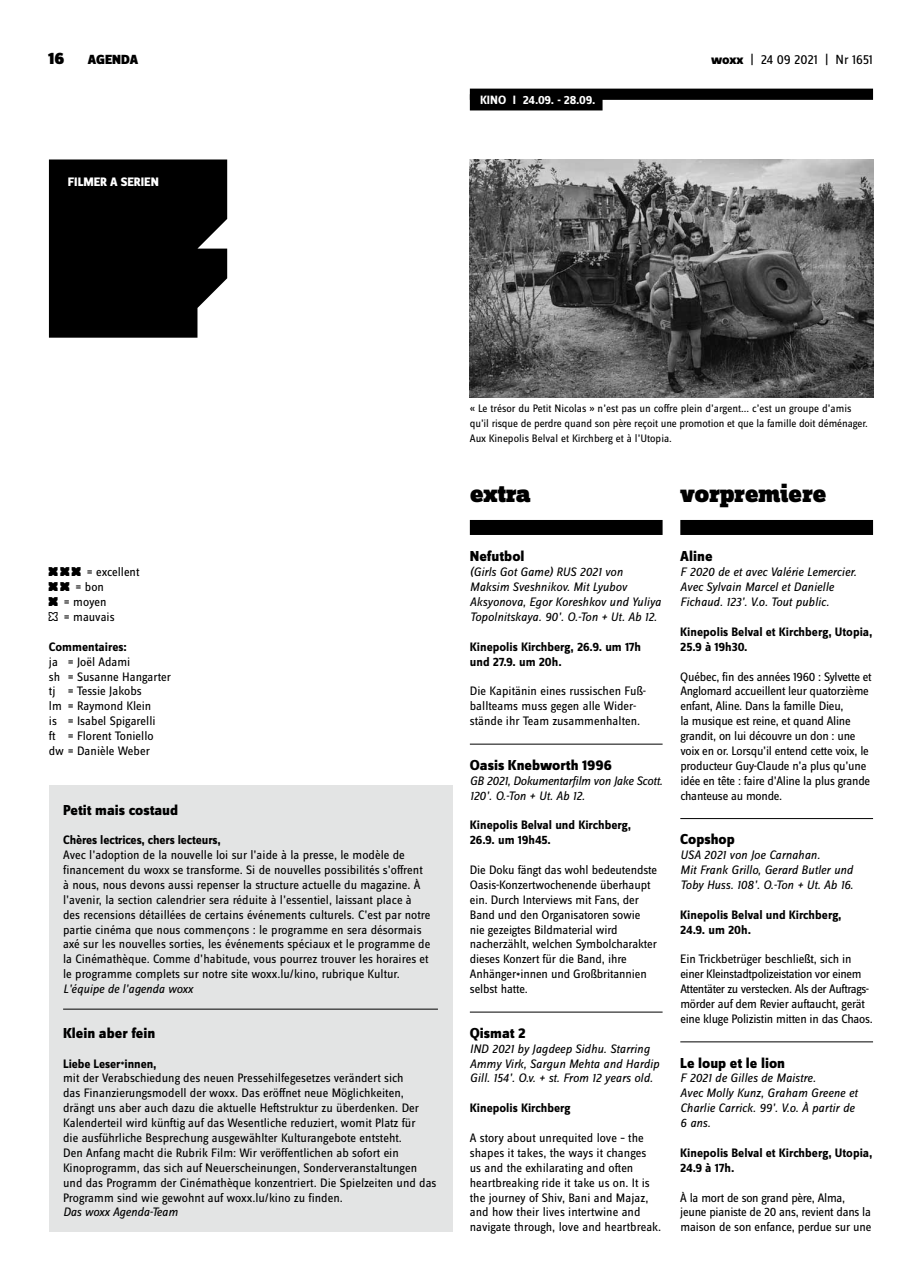
<style>
.page{position:relative;width:922px;height:1276px;background:#fff}
.page>*{position:absolute;margin:0;border:0;box-sizing:border-box;transform-origin:0 0}
.t1{font:32.5px "woxx";color:#000}
.t2{font:900 26.25px "Zine Slab Dis";letter-spacing:-.01em;color:#000}
.t3{font:900 17.5px "Zine Sans Dis";color:#000}
.t4{font:800 15px "Zine Sans Dis";color:#000}
.t5{font:13.75px "Zine Sans Dis";letter-spacing:-.01em;color:#000}
.t6{font:900 13.75px "Zine Sans Dis";color:#000}
.t7{font:12.75px/14.9px "Zine Sans Dis";color:#000}
.t8{font:italic 12.75px/14.9px "Zine Sans Dis";color:#000}
.t9{font:12.75px/14.9px "Zine Sans Dis";letter-spacing:-.02em;color:#000}
.t10{font:700 12.75px/14.9px "Zine Sans Dis";color:#000}
.t11{font:12.75px/14.9px "Zine Sans Dis";letter-spacing:-.03em;color:#000}
.t12{font:italic 12.75px/14.9px "Zine Sans Dis";letter-spacing:-.02em;color:#000}
.t13{font:800 12.75px "Zine Sans Dis";color:#fff}
.t14{font:700 12.5px "Zine Sans Dis";letter-spacing:-.01em;color:#fff}
.t15{font:11.25px/14.9px "Zine Sans Dis";letter-spacing:-.01em;color:#000}
.s1{font-weight:800}
.s2{font-weight:700}
</style>
<div class="page">
<div style="left:469px;top:520px;width:193px;height:15px;background:#000"></div>
<hr style="left:469px;top:744px;width:193px;height:1px;background:#000">
<hr style="left:469px;top:1012px;width:193px;height:1px;background:#000">
<div style="left:680px;top:520px;width:192px;height:15px;background:#000"></div>
<hr style="left:680px;top:818px;width:192px;height:1px;background:#000">
<hr style="left:680px;top:1041px;width:192px;height:1px;background:#000">
<div style="left:469px;top:89px;width:403px;height:11px;background:#000"></div>
<div style="left:469px;top:94px;width:133px;height:16px;background:#000"></div>
<img style="left:469px;top:159px;width:403px;height:239px">
<div style="left:49px;top:159px;width:178px;height:179px;background:#000"></div>
<div style="left:49px;top:784px;width:403px;height:447px;background:#e3e4e4"></div>
<hr style="left:63px;top:1009px;width:375px;height:1px;background:#000">
<h3 class="t3" style="left:48px;top:49px;width:18px">16</h3>
<p class="t6" style="left:88px;top:52px;width:52px">AGENDA</p>
<p class="t5" style="left:710px;top:53px;width:163px"><span class="s1">woxx</span> | 24 09 2021 | Nr 1651</p>
<p class="t13" style="left:68px;top:175px;width:92px">FILMER A SERIEN</p>
<p class="t14" style="left:480px;top:93px;width:117px">KINO I 24.09. - 28.09.</p>
<h1 class="t1" style="left:49px;top:549px;width:40px">XXX</h1>
<p class="t7" style="left:87px;top:565px;width:54px">= excellent</p>
<h1 class="t1" style="left:49px;top:564px;width:29px">XX</h1>
<p class="t7" style="left:75px;top:580px;width:30px">= bon</p>
<h1 class="t1" style="left:49px;top:579px;width:18px">X</h1>
<p class="t7" style="left:64px;top:595px;width:44px">= moyen</p>
<h1 class="t1" style="left:49px;top:594px;width:18px">0</h1>
<p class="t7" style="left:64px;top:610px;width:52px">= mauvais</p>
<p class="t10" style="left:49px;top:640px;width:79px">Commentaires:</p>
<p class="t7" style="left:49px;top:654px;width:124px">ja = Joël Adami<br>sh = Susanne Hangarter tj = Tessie Jakobs<br>lm = Raymond Klein<br>is = Isabel Spigarelli<br>ft = Florent Toniello dw = Danièle Weber</p>
<p class="t4" style="left:63px;top:801px;width:117px">Petit mais costaud</p>
<p class="t10" style="left:63px;top:833px;width:159px">Chères lectrices, chers lecteurs,</p>
<p class="t7" style="left:63px;top:848px;width:369px">Avec l’adoption de la nouvelle loi sur l’aide à la presse, le modèle de financement du woxx se transforme. Si de nouvelles possibilités s’offrent à nous, nous devons aussi repenser la structure actuelle du magazine. À l’avenir, la section calendrier sera réduite à l’essentiel, laissant place à des recensions détaillées de certains événements culturels. C’est par notre partie cinéma que nous commençons : le programme en sera désormais axé sur les nouvelles sorties, les événements spéciaux et le programme de la Cinémathèque. Comme d’habitude, vous pourrez trouver les horaires et le programme complets sur notre site woxx.lu/kino, rubrique Kultur.</p>
<p class="t8" style="left:63px;top:981px;width:131px">L’équipe de l’agenda woxx</p>
<p class="t4" style="left:63px;top:1025px;width:94px">Klein aber fein</p>
<p class="t7" style="left:63px;top:1056px;width:375px"><span class="s2">Liebe Leser</span><sub>*</sub><span class="s2">innen,<br></span>mit der Verabschiedung des neuen Pressehilfegesetzes verändert sich<br>das Finanzierungsmodell der woxx. Das eröffnet neue Möglichkeiten, drängt uns aber auch dazu die aktuelle Heftstruktur zu überdenken. Der Kalenderteil wird künftig auf das Wesentliche reduziert, womit Platz für<br>die ausführliche Besprechung ausgewählter Kulturangebote entsteht.<br>Den Anfang macht die Rubrik Film: Wir veröffentlichen ab sofort ein Kinoprogramm, das sich auf Neuerscheinungen, Sonderveranstaltungen und das Programm der Cinémathèque konzentriert. Die Spielzeiten und das Programm sind wie gewohnt auf woxx.lu/kino zu finden.</p>
<p class="t8" style="left:63px;top:1205px;width:116px">Das woxx Agenda-Team</p>
<p class="t15" style="left:469px;top:401px;width:399px">« Le trésor du Petit Nicolas » n’est pas un coffre plein d’argent... c’est un groupe d’amis qu’il risque de perdre quand son père reçoit une promotion et que la famille doit déménager.<br>Aux Kinepolis Belval et Kirchberg et à l’Utopia.</p>
<h2 class="t2" style="left:469px;top:479px;width:62px">extra</h2>
<p class="t4" style="left:469px;top:548px;width:56px">Nefutbol</p>
<p class="t8" style="left:469px;top:565px;width:193px">(Girls Got Game) RUS 2021 von Maksim Sveshnikov. Mit Lyubov Aksyonova, Egor Koreshkov und Yuliya Topolnitskaya. 90’. O.-Ton + Ut. Ab 12.</p>
<p class="t10" style="left:469px;top:640px;width:173px">Kinepolis Kirchberg, 26.9. um 17h und 27.9. um 20h.</p>
<p class="t7" style="left:469px;top:684px;width:178px">Die Kapitänin eines russischen Fuß&shy;ballteams muss gegen alle Wider&shy;stände ihr Team zusammenhalten.</p>
<p class="t4" style="left:469px;top:757px;width:143px">Oasis Knebworth 1996</p>
<p class="t12" style="left:469px;top:773px;width:194px">GB 2021, Dokumentarfilm von Jake Scott.<br>120’. O.-Ton + Ut. Ab 12.</p>
<p class="t10" style="left:469px;top:818px;width:163px">Kinepolis Belval und Kirchberg,<br>26.9. um 19h45.</p>
<p class="t7" style="left:469px;top:863px;width:189px">Die Doku fängt das wohl bedeutendste Oasis-Konzertwochenende überhaupt ein. Durch Interviews mit Fans, der Band und den Organisatoren sowie nie gezeigtes Bildmaterial wird nacherzählt, welchen Symbolcharakter dieses Konzert für die Band, ihre Anhänger<sub>*</sub>innen und Großbritannien selbst hatte.</p>
<p class="t4" style="left:469px;top:1025px;width:57px">Qismat 2</p>
<p class="t8" style="left:469px;top:1041px;width:191px">IND 2021 by Jagdeep Sidhu. Starring<br>Ammy Virk, Sargun Mehta and Hardip<br>Gill. 154’. O.v. + st. From 12 years old.</p>
<p class="t10" style="left:469px;top:1101px;width:102px">Kinepolis Kirchberg</p>
<p class="t7" style="left:469px;top:1131px;width:193px">A story about unrequited love – the shapes it takes, the ways it changes<br>us and the exhilarating and often heartbreaking ride it take us on. It is the journey of Shiv, Bani and Majaz, and how their lives intertwine and navigate through, love and heartbreak.</p>
<h2 class="t2" style="left:680px;top:479px;width:148px">vorpremiere</h2>
<p class="t4" style="left:680px;top:548px;width:34px">Aline</p>
<p class="t8" style="left:680px;top:565px;width:177px">F 2020 de et avec Valérie Lemercier.<br>Avec Sylvain Marcel et Danielle<br>Fichaud. 123’. V.o. Tout public.</p>
<p class="t10" style="left:680px;top:625px;width:194px">Kinepolis Belval et Kirchberg, Utopia,<br>25.9 à 19h30.</p>
<p class="t9" style="left:680px;top:669px;width:193px">Québec, fin des années 1960 : Sylvette et Anglomard accueillent leur quatorzième enfant, Aline. Dans la famille Dieu,<br>la musique est reine, et quand Aline grandit, on lui découvre un don : une voix en or. Lorsqu’il entend cette voix, le producteur Guy-Claude n’a plus qu’une idée en tête : faire d’Aline la plus grande chanteuse au monde.</p>
<p class="t4" style="left:680px;top:831px;width:56px">Copshop</p>
<p class="t8" style="left:680px;top:847px;width:174px">USA 2021 von Joe Carnahan.<br>Mit Frank Grillo, Gerard Butler und<br>Toby Huss. 108’. O.-Ton + Ut. Ab 16.</p>
<p class="t10" style="left:680px;top:907px;width:163px">Kinepolis Belval und Kirchberg,<br>24.9. um 20h.</p>
<p class="t11" style="left:680px;top:952px;width:194px">Ein Trickbetrüger beschließt, sich in einer Kleinstadtpolizeistation vor einem Attentäter zu verstecken. Als der Auftrags&shy;mörder auf dem Revier auftaucht, gerät eine kluge Polizistin mitten in das Chaos.</p>
<p class="t4" style="left:680px;top:1054px;width:106px">Le loup et le lion</p>
<p class="t8" style="left:680px;top:1071px;width:179px">F 2021 de Gilles de Maistre.<br>Avec Molly Kunz, Graham Greene et<br>Charlie Carrick. 99’. V.o. À partir de<br>6 ans.</p>
<p class="t10" style="left:680px;top:1146px;width:194px">Kinepolis Belval et Kirchberg, Utopia,<br>24.9 à 17h.</p>
<p class="t9" style="left:680px;top:1190px;width:193px">À la mort de son grand père, Alma, jeune pianiste de 20 ans, revient dans la maison de son enfance, perdue sur une</p>
</div>
